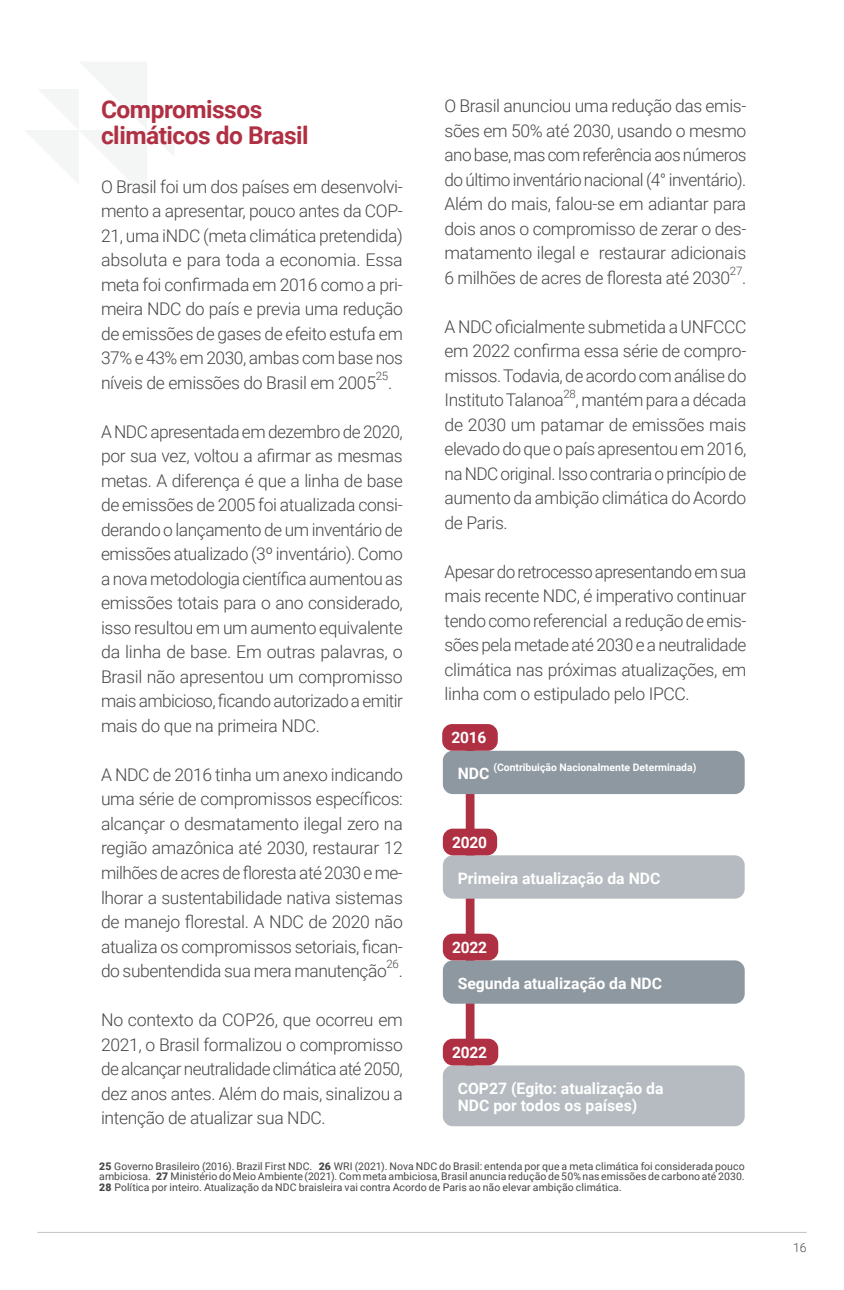
<style>
.page{position:relative;width:844px;height:1290px;background:#fff}
.page>*{position:absolute;margin:0;border:0;box-sizing:border-box;transform-origin:0 0}
.t1{font:700 24.5px/26.2px "Roboto";letter-spacing:-.02em;color:#b03043}
.t2{font:300 17.5px/24.5px "Roboto";letter-spacing:-.02em;color:#484648;text-align:justify}
.t3{font:700 15.75px/17.5px "Roboto";color:#fff}
.t4{font:300 12.25px "Roboto";color:#484648}
.t5{font:300 11.55px "Roboto";letter-spacing:-.02em;color:#484648}
.t6{font:10.5px/10.5px "Roboto";letter-spacing:.005em;color:#484648;text-align:justify}
.t7{font:700 10.33px "Roboto";color:#fff}
.s1{font-weight:900}
</style>
<div class="page">
<hr style="left:37px;top:1232px;width:769px;height:1px;background:#c3c2c3">
<svg style="left:25px;top:62px;width:149px;height:135px"></svg>
<div style="left:465px;top:738px;width:9px;height:355px;background:#b03043"></div>
<div style="left:442px;top:751px;width:302px;height:43px;background:#8e98a0;border-radius:10px"></div>
<div style="left:442px;top:855px;width:302px;height:44px;background:#b5bbc0;border-radius:10px"></div>
<div style="left:442px;top:960px;width:302px;height:44px;background:#8e98a0;border-radius:10px"></div>
<div style="left:442px;top:1065px;width:302px;height:61px;background:#b5bbc0;border-radius:10px"></div>
<div style="left:442px;top:724px;width:55px;height:27px;background:#b03043;border-radius:10px"></div>
<div style="left:442px;top:829px;width:55px;height:26px;background:#b03043;border-radius:10px"></div>
<div style="left:442px;top:934px;width:56px;height:26px;background:#b03043;border-radius:10px"></div>
<div style="left:442px;top:1039px;width:56px;height:26px;background:#b03043;border-radius:10px"></div>
<h1 class="t1" style="left:101px;top:95px;width:209px">Compromissos climáticos do Brasil</h1>
<p class="t2" style="left:101px;top:174px;width:303px">O Brasil foi um dos países em desenvolvi&shy;mento a apresentar, pouco antes da COP-21, uma iNDC (meta climática pretendida) absoluta e para toda a economia. Essa meta foi confirmada em 2016 como a pri&shy;meira NDC do país e previa uma redução de emissões de gases de efeito estufa em 37% e 43% em 2030, ambas com base nos níveis de emissões do Brasil em 2005</p>
<p class="t5" style="left:375px;top:368px;width:14px">25</p>
<p class="t2" style="left:388px;top:370px;width:6px">.</p>
<p class="t2" style="left:101px;top:419px;width:303px">A NDC apresentada em dezembro de 2020, por sua vez, voltou a afirmar as mesmas metas. A diferença é que a linha de base de emissões de 2005 foi atualizada consi&shy;derando o lançamento de um inventário de emissões atualizado (3º inventário). Como a nova metodologia científica aumentou as emissões totais para o ano considerado, isso resultou em um aumento equivalente da linha de base. Em outras palavras, o Brasil não apresentou um compromisso mais ambicioso, ficando autorizado a emitir mais do que na primeira NDC.</p>
<p class="t2" style="left:101px;top:762px;width:303px">A NDC de 2016 tinha um anexo indicando uma série de compromissos específicos: alcançar o desmatamento ilegal zero na região amazônica até 2030, restaurar 12 milhões de acres de floresta até 2030 e me&shy;lhorar a sustentabilidade nativa sistemas de manejo florestal. A NDC de 2020 não atualiza os compromissos setoriais, fican&shy;do subentendida sua mera manutenção</p>
<p class="t5" style="left:386px;top:956px;width:14px">26</p>
<p class="t2" style="left:398px;top:958px;width:6px">.</p>
<p class="t2" style="left:101px;top:1007px;width:303px">No contexto da COP26, que ocorreu em 2021, o Brasil formalizou o compromisso de alcançar neutralidade climática até 2050, dez anos antes. Além do mais, sinalizou a intenção de atualizar sua NDC.</p>
<p class="t2" style="left:444px;top:93px;width:303px">O Brasil anunciou uma redução das emis&shy;sões em 50% até 2030, usando o mesmo ano base, mas com referência aos números do último inventário nacional (4° inventário).<br>Além do mais, falou-se em adiantar para dois anos o compromisso de zerar o des&shy;matamento ilegal e restaurar adicionais 6 milhões de acres de floresta até 2030</p>
<p class="t5" style="left:729px;top:263px;width:14px">27</p>
<p class="t2" style="left:742px;top:265px;width:6px">.</p>
<p class="t2" style="left:444px;top:314px;width:303px">A NDC oficialmente submetida a UNFCCC em 2022 confirma essa série de compro&shy;missos. Todavia, de acordo com análise do Instituto Talanoa</p>
<p class="t5" style="left:563px;top:385px;width:14px">28</p>
<p class="t2" style="left:444px;top:387px;width:303px;text-indent:131px">, mantém para a década de 2030 um patamar de emissões mais elevado do que o país apresentou em 2016, na NDC original. Isso contraria o princípio de aumento da ambição climática do Acordo de Paris.</p>
<p class="t2" style="left:444px;top:559px;width:303px">Apesar do retrocesso apresentando em sua mais recente NDC, é imperativo continuar tendo como referencial a redução de emis&shy;sões pela metade até 2030 e a neutralidade climática nas próximas atualizações, em linha com o estipulado pelo IPCC.</p>
<p class="t3" style="left:451px;top:728px;width:37px">2016</p>
<p class="t3" style="left:457px;top:764px;width:33px">NDC</p>
<p class="t7" style="left:493px;top:760px;width:204px">(Contribuição Nacionalmente Determinada)</p>
<p class="t3" style="left:452px;top:833px;width:37px">2020</p>
<p class="t3" style="left:457px;top:869px;width:204px">Primeira atualização da NDC</p>
<p class="t3" style="left:452px;top:938px;width:37px">2022</p>
<p class="t3" style="left:457px;top:974px;width:206px">Segunda atualização da NDC</p>
<p class="t3" style="left:452px;top:1043px;width:37px">2022</p>
<p class="t3" style="left:457px;top:1079px;width:207px">COP27 (Egito: atualização da<br>NDC por todos os países)</p>
<p class="t6" style="left:99px;top:1160px;width:646px"><span class="s1">25</span> Governo Brasileiro (2016). Brazil First NDC. <span class="s1">26</span> WRI (2021). Nova NDC do Brasil: entenda por que a meta climática foi considerada pouco ambiciosa. <span class="s1">27</span> Ministério do Meio Ambiente (2021). Com meta ambiciosa, Brasil anuncia redução de 50% nas emissões de carbono até 2030.<br><span class="s1">28</span> Política por inteiro. Atualização da NDC braisleira vai contra Acordo de Paris ao não elevar ambição climática.</p>
<p class="t4" style="left:793px;top:1239px;width:15px">16</p>
</div>
